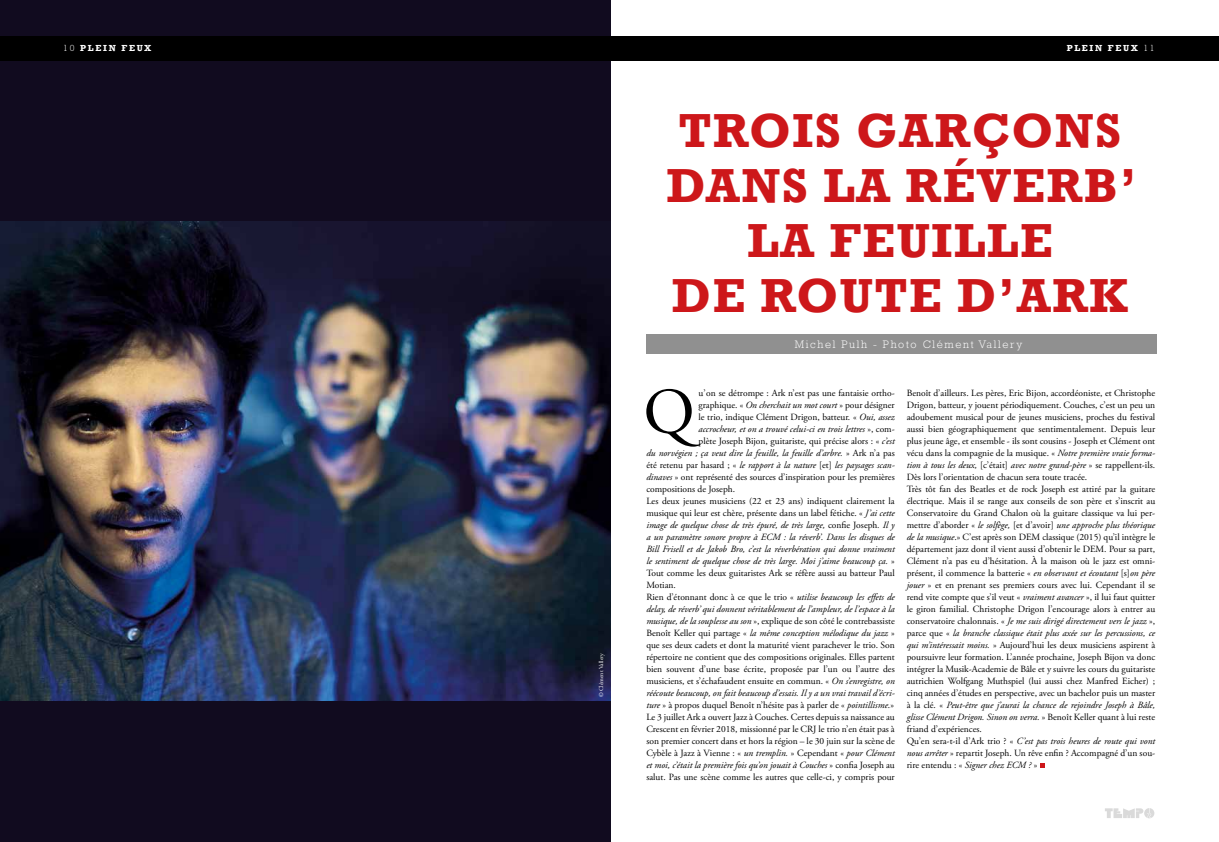
<style>
.page{position:relative;width:1219px;height:842px;background:#fff}
.page>*{position:absolute;margin:0;border:0;box-sizing:border-box;transform-origin:0 0}
.t1{font:64.5px "Adobe Garamond Pro";color:#000}
.t2{font:700 49px/55px "Rockwell";letter-spacing:.03em;color:#cd171a;text-align:center}
.t3{font:300 11px "Rockwell";letter-spacing:.15em;color:#fff}
.t4{font:9.5px/12px "Adobe Garamond Pro";color:#000}
.t5{font:italic 9.5px "Adobe Garamond Pro";color:#000}
.t6{font:700 9px "Rockwell";letter-spacing:.19em;color:#fff}
.t7{font:6px "Adobe Garamond Pro";color:#fff}
.s1{font-weight:300}
.s2{font-style:italic}
.s3{font-style:normal}
</style>
<div class="page">
<div style="left:0;top:0;width:610px;height:842px;background:#110b1f"></div>
<img style="left:0;top:221px;width:610px;height:479px">
<div style="left:609px;top:36px;width:610px;height:24px;background:#000"></div>
<div style="left:0;top:36px;width:609px;height:24px;background:#000"></div>
<svg style="left:1040px;top:763px;width:5px;height:5px"></svg>
<div style="left:646px;top:334px;width:511px;height:20px;background:#909090"></div>
<svg style="left:1105px;top:808px;width:49px;height:10px"></svg>
<p class="t6" style="left:63px;top:43px;width:89px"><span class="s1">10</span> PLEIN FEUX</p>
<p class="t6" style="left:1067px;top:43px;width:89px">PLEIN FEUX <span class="s1">11</span></p>
<p class="t7" style="left:598px;top:697px;width:45px;rotate:-90deg">© Clément Vallery</p>
<h2 class="t2" style="left:666px;top:103px;width:472px">TROIS GARÇONS<br>DANS LA RÉVERB’<br>LA FEUILLE<br>DE ROUTE D’ARK</h2>
<p class="t3" style="left:795px;top:338px;width:229px">Michel Pulh - Photo Clément Vallery</p>
<h1 class="t1" style="left:643px;top:373px;width:53px">Q</h1>
<p class="t4" style="left:698px;top:387px;width:198px">u’on se détrompe : Ark n’est pas une fantaisie ortho-</p>
<p class="t4" style="left:698px;top:399px;width:198px">graphique. « <span class="s2">On cherchait un mot court</span> » pour désigner</p>
<p class="t4" style="left:698px;top:411px;width:198px">le trio, indique Clément Drigon, batteur. « <span class="s2">Oui, assez</span></p>
<p class="t5" style="left:698px;top:423px;width:198px">accrocheur, et on a trouvé celui-ci en trois lettres <span class="s3">», com-</span></p>
<p class="t4" style="left:698px;top:435px;width:198px">plète Joseph Bijon, guitariste, qui précise alors : « <span class="s2">c’est</span></p>
<p class="t5" style="left:646px;top:447px;width:250px">du norvégien ; ça veut dire la feuille, la feuille d’arbre. <span class="s3">» Ark n’a pas</span></p>
<p class="t5" style="left:646px;top:459px;width:250px"><span class="s3">été retenu par hasard ; «</span> le rapport à la nature <span class="s3">[et]</span> les paysages scan-</p>
<p class="t4" style="left:646px;top:471px;width:250px"><span class="s2">dinaves</span> » ont représenté des sources d’inspiration pour les premières</p>
<p class="t4" style="left:646px;top:483px;width:90px">compositions de Joseph.</p>
<p class="t4" style="left:646px;top:495px;width:250px">Les deux jeunes musiciens (22 et 23 ans) indiquent clairement la</p>
<p class="t4" style="left:646px;top:507px;width:250px">musique qui leur est chère, présente dans un label fétiche. « <span class="s2">J’ai cette</span></p>
<p class="t5" style="left:646px;top:519px;width:250px">image de quelque chose de très épuré, de très large, <span class="s3">confie Joseph</span>. Il y</p>
<p class="t5" style="left:646px;top:531px;width:250px">a un paramètre sonore propre à ECM : la réverb’. Dans les disques de</p>
<p class="t5" style="left:646px;top:543px;width:250px">Bill Frisell et de Jakob Bro, c’est la réverbération qui donne vraiment</p>
<p class="t5" style="left:646px;top:555px;width:250px">le sentiment de quelque chose de très large. Moi j’aime beaucoup ça. <span class="s3">»</span></p>
<p class="t4" style="left:646px;top:567px;width:250px">Tout comme les deux guitaristes Ark se réfère aussi au batteur Paul</p>
<p class="t4" style="left:646px;top:579px;width:31px">Motian.</p>
<p class="t4" style="left:646px;top:591px;width:250px">Rien d’étonnant donc à ce que le trio « <span class="s2">utilise beaucoup les effets de</span></p>
<p class="t5" style="left:646px;top:603px;width:250px">delay, de réverb’ qui donnent véritablement de l’ampleur, de l’espace à la</p>
<p class="t4" style="left:646px;top:615px;width:250px"><span class="s2">musique, de la souplesse au son</span> », explique de son côté le contrebassiste</p>
<p class="t5" style="left:646px;top:627px;width:250px"><span class="s3">Benoît Keller qui partage «</span> la même conception mélodique du jazz <span class="s3">»</span></p>
<p class="t4" style="left:646px;top:639px;width:250px">que ses deux cadets et dont la maturité vient parachever le trio. Son</p>
<p class="t4" style="left:646px;top:651px;width:250px">répertoire ne contient que des compositions originales. Elles partent</p>
<p class="t4" style="left:646px;top:663px;width:250px">bien souvent d’une base écrite, proposée par l’un ou l’autre des</p>
<p class="t4" style="left:646px;top:675px;width:250px">musiciens, et s’échafaudent ensuite en commun. « <span class="s2">On s’enregistre, on</span></p>
<p class="t5" style="left:646px;top:687px;width:250px">réécoute beaucoup, on fait beaucoup d’essais. Il y a un vrai travail d’écri-</p>
<p class="t4" style="left:646px;top:699px;width:249px"><span class="s2">ture</span> » à propos duquel Benoît n’hésite pas à parler de « <span class="s2">pointillisme</span>.»</p>
<p class="t4" style="left:646px;top:711px;width:250px">Le 3 juillet Ark a ouvert Jazz à Couches. Certes depuis sa naissance au</p>
<p class="t4" style="left:646px;top:723px;width:250px">Crescent en février 2018, missionné par le CRJ le trio n’en était pas à</p>
<p class="t4" style="left:646px;top:735px;width:250px">son premier concert dans et hors la région – le 30 juin sur la scène de</p>
<p class="t4" style="left:646px;top:747px;width:250px">Cybèle à Jazz à Vienne : « <span class="s2">un tremplin.</span> » Cependant « <span class="s2">pour Clément</span></p>
<p class="t5" style="left:646px;top:759px;width:250px">et moi, c’était la première fois qu’on jouait à Couches <span class="s3">» confia Joseph au</span></p>
<p class="t4" style="left:646px;top:771px;width:250px">salut. Pas une scène comme les autres que celle-ci, y compris pour</p>
<p class="t4" style="left:907px;top:387px;width:250px">Benoît d’ailleurs. Les pères, Eric Bijon, accordéoniste, et Christophe Drigon, batteur, y jouent périodiquement. Couches, c’est un peu un adoubement musical pour de jeunes musiciens, proches du festival aussi bien géographiquement que sentimentalement. Depuis leur plus jeune âge, et ensemble - ils sont cousins - Joseph et Clément ont vécu dans la compagnie de la musique. « <span class="s2">Notre première vraie forma&shy;tion à tous les deux,</span> [c’était] <span class="s2">avec notre grand-père</span> » se rappellent-ils.<br>Dès lors l’orientation de chacun sera toute tracée.<br>Très tôt fan des Beatles et de rock Joseph est attiré par la guitare électrique. Mais il se range aux conseils de son père et s’inscrit au Conservatoire du Grand Chalon où la guitare classique va lui per&shy;mettre d’aborder « <span class="s2">le solfège,</span> [et d’avoir] <span class="s2">une approche plus théorique de la musique</span>.» C’est après son DEM classique (2015) qu’il intègre le département jazz dont il vient aussi d’obtenir le DEM. Pour sa part, Clément n’a pas eu d’hésitation. À la maison où le jazz est omni&shy;présent, il commence la batterie « <span class="s2">en observant et écoutant</span> [s]<span class="s2">on père jouer</span> » et en prenant ses premiers cours avec lui. Cependant il se rend vite compte que s’il veut « <span class="s2">vraiment avancer</span> », il lui faut quitter le giron familial. Christophe Drigon l’encourage alors à entrer au conservatoire chalonnais. « <span class="s2">Je me suis dirigé directement vers le jazz</span> », parce que « <span class="s2">la branche classique était plus axée sur les percussions, ce qui m’intéressait moins.</span> » Aujourd’hui les deux musiciens aspirent à poursuivre leur formation. L’année prochaine, Joseph Bijon va donc intégrer la Musik-Academie de Bâle et y suivre les cours du guitariste autrichien Wolfgang Muthspiel (lui aussi chez Manfred Eicher) ; cinq années d’études en perspective, avec un bachelor puis un master à la clé. « <span class="s2">Peut-être que j’aurai la chance de rejoindre Joseph à Bâle, glisse Clément Drigon. Sinon on verra.</span> » Benoît Keller quant à lui reste friand d’expériences.<br>Qu’en sera-t-il d’Ark trio ? « <span class="s2">C’est pas trois heures de route qui vont nous arrêter</span> » repartit Joseph. Un rêve enfin ? Accompagné d’un sou&shy;rire entendu : « <span class="s2">Signer chez ECM ?</span> »</p>
</div>
